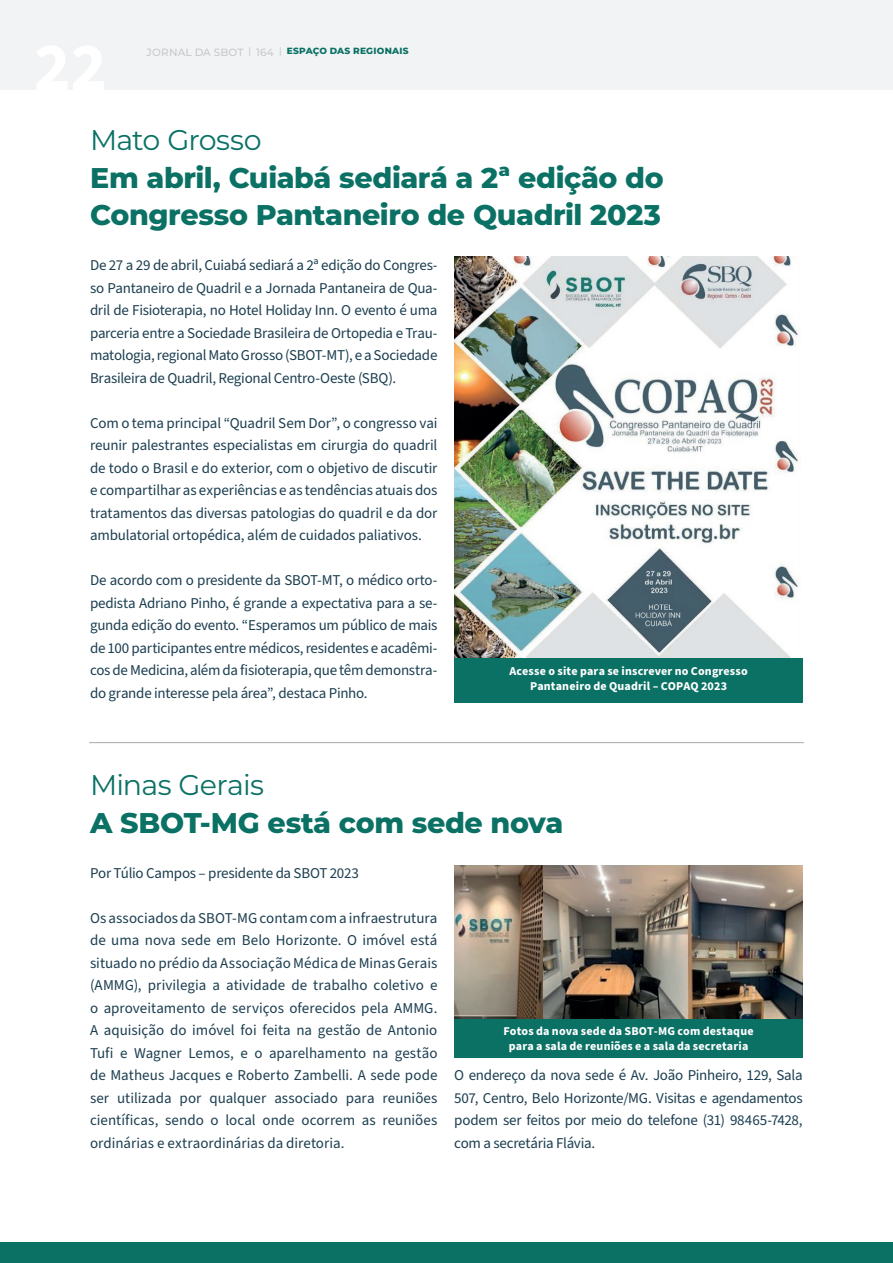
<style>
.page{position:relative;width:893px;height:1263px;background:#fff}
.page>*{position:absolute;margin:0;border:0;box-sizing:border-box;transform-origin:0 0}
.t1{font:800 28.5px/37.5px "Montserrat";letter-spacing:-.015em;color:#0a7164}
.t2{font:28.5px "Montserrat";letter-spacing:-.025em;color:#0a7164}
.t3{font:15px/22.5px "Source Sans Pro";letter-spacing:-.015em;color:#1c3e50;text-align:justify}
.t4{font:700 12px/15px "Source Sans Pro";letter-spacing:.015em;color:#fff;text-align:center}
.t5{font:800 9px "Montserrat";letter-spacing:.03em;color:#0a7164}
.s1{font-weight:500;font-size:10.5px;color:#c7c8ca}
.s2{font-weight:500;color:#c7c8ca}
</style>
<div class="page">
<div style="left:0;top:0;width:893px;height:90px;background:#f2f3f4"></div>
<div style="left:0;top:1242px;width:893px;height:21px;background:#0a7164"></div>
<img style="left:454px;top:865px;width:349px;height:155px">
<hr style="left:89px;top:742px;width:715px;height:1px;background:#a8a9ad">
<img style="left:454px;top:256px;width:345px;height:402px">
<div style="left:454px;top:658px;width:349px;height:45px;background:#0a7164"></div>
<div style="left:454px;top:1020px;width:349px;height:38px;background:#0a7164"></div>
<p class="t5" style="left:147px;top:44px;width:264px"><span class="s1">JORNAL DA SBOT</span> <span class="s2">|</span> <span class="s1">164</span> <span class="s2">|</span> ESPAÇO DAS REGIONAIS</p>
<h1 class="t2" style="left:90px;top:120px;width:173px">Mato Grosso</h1>
<h1 class="t1" style="left:90px;top:157px;width:575px">Em abril, Cuiabá sediará a 2ª edição do<br>Congresso Pantaneiro de Quadril 2023</h1>
<p class="t3" style="left:90px;top:254px;width:349px">De 27 a 29 de abril, Cuiabá sediará a 2ª edição do Congres&shy;so Pantaneiro de Quadril e a Jornada Pantaneira de Qua&shy;dril de Fisioterapia, no Hotel Holiday Inn. O evento é uma parceria entre a Sociedade Brasileira de Ortopedia e Trau&shy;matologia, regional Mato Grosso (SBOT-MT), e a Sociedade Brasileira de Quadril, Regional Centro-Oeste (SBQ).</p>
<p class="t3" style="left:90px;top:412px;width:349px">Com o tema principal “Quadril Sem Dor”, o congresso vai reunir palestrantes especialistas em cirurgia do quadril de todo o Brasil e do exterior, com o objetivo de discutir e compartilhar as experiências e as tendências atuais dos tratamentos das diversas patologias do quadril e da dor ambulatorial ortopédica, além de cuidados paliativos.</p>
<p class="t3" style="left:90px;top:569px;width:349px">De acordo com o presidente da SBOT-MT, o médico orto&shy;pedista Adriano Pinho, é grande a expectativa para a se&shy;gunda edição do evento. “Esperamos um público de mais de 100 participantes entre médicos, residentes e acadêmi&shy;cos de Medicina, além da fisioterapia, que têm demonstra&shy;do grande interesse pela área”, destaca Pinho.</p>
<p class="t4" style="left:509px;top:664px;width:240px">Acesse o site para se inscrever no Congresso<br>Pantaneiro de Quadril – COPAQ 2023</p>
<h1 class="t2" style="left:90px;top:765px;width:176px">Minas Gerais</h1>
<h1 class="t1" style="left:90px;top:802px;width:475px">A SBOT-MG está com sede nova</h1>
<p class="t3" style="left:90px;top:862px;width:271px">Por Túlio Campos – presidente da SBOT 2023</p>
<p class="t3" style="left:90px;top:907px;width:349px">Os associados da SBOT-MG contam com a infraestrutura de uma nova sede em Belo Horizonte. O imóvel está situado no prédio da Associação Médica de Minas Gerais (AMMG), privilegia a atividade de trabalho coletivo e o aproveitamento de serviços oferecidos pela AMMG.<br>A aquisição do imóvel foi feita na gestão de Antonio Tufi e Wagner Lemos, e o aparelhamento na gestão de Matheus Jacques e Roberto Zambelli. A sede pode ser utilizada por qualquer associado para reuniões científicas, sendo o local onde ocorrem as reuniões ordinárias e extraordinárias da diretoria.</p>
<p class="t4" style="left:504px;top:1024px;width:252px">Fotos da nova sede da SBOT-MG com destaque para a sala de reuniões e a sala da secretaria</p>
<p class="t3" style="left:454px;top:1064px;width:350px">O endereço da nova sede é Av. João Pinheiro, 129, Sala 507, Centro, Belo Horizonte/MG. Visitas e agendamentos podem ser feitos por meio do telefone (31) 98465-7428, com a secretária Flávia.</p>
</div>
